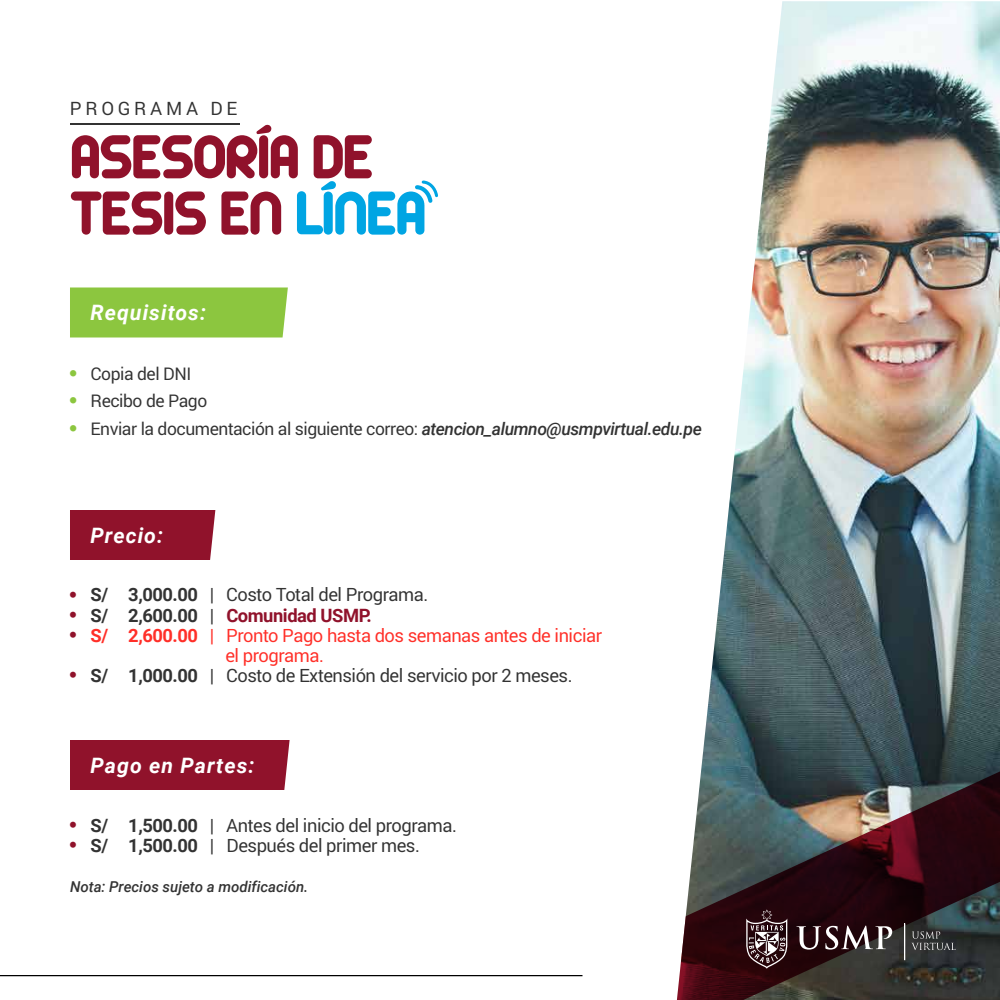
<style>
.page{position:relative;width:1000px;height:1000px;background:#fff}
.page>*{position:absolute;margin:0;border:0;box-sizing:border-box;transform-origin:0 0}
.t1{font:67.5px/56.2px "z Arista";letter-spacing:-.025em;color:#90122b}
.t2{font:22.5px/27.5px "Playbill";color:#8cc63f;text-align:justify}
.t3{font:italic 700 21.25px "Roboto";letter-spacing:.05em;color:#fff}
.t4{font:21.25px/20px "Playbill";color:#90122b;text-align:justify}
.t5{font:18.5px "Roboto";letter-spacing:.2em;color:#333}
.t6{font:18.38px/20.2px "Roboto";letter-spacing:-.025em;color:#333}
.t7{font:18.38px "Roboto";letter-spacing:-.025em;color:#ff2f28}
.t8{font:700 18.38px "Roboto";letter-spacing:-.025em;color:#90122b}
.t9{font:17.5px/27.5px "Roboto";letter-spacing:-.025em;color:#333}
.t10{font:italic 500 15px "Roboto";color:#333}
.s1{color:#00a5e3}
.s2{font-weight:500;font-style:italic}
.s3{font-weight:700}
.s4{color:#333}
.s5{font-weight:400;color:#333}
</style>
<div class="page">
<hr style="left:70px;top:124px;width:170px;height:1px;background:#333">
<svg style="left:415px;top:180px;width:23px;height:23px"></svg>
<img style="left:702px;top:1px;width:298px;height:757px">
<svg style="left:677px;top:758px;width:323px;height:242px;background:#453a3c"></svg>
<hr style="left:0;top:975px;width:582px;height:1px;background:#000">
<svg style="left:796px;top:926px;width:96px;height:24px"></svg>
<svg style="left:746px;top:909px;width:41px;height:60px;background:#5d4549"></svg>
<hr style="left:905px;top:923px;width:1px;height:37px;background:#fff">
<svg style="left:911px;top:931px;width:45px;height:19px"></svg>
<div style="left:70px;top:288px;width:218px;height:50px;background:#8cc63f"></div>
<div style="left:70px;top:510px;width:145px;height:50px;background:#90122b"></div>
<div style="left:70px;top:740px;width:220px;height:50px;background:#90122b"></div>
<p class="t5" style="left:70px;top:96px;width:169px">PROGRAMA DE</p>
<h1 class="t1" style="left:70px;top:127px;width:358px">ASESORÍA DE<br>TESIS EN <span class="s1">LÍNEA</span></h1>
<p class="t3" style="left:91px;top:298px;width:117px">Requisitos:</p>
<p class="t2" style="left:70px;top:360px;width:8px">• • •</p>
<p class="t9" style="left:91px;top:359px;width:613px">Copia del DNI<br>Recibo de Pago<br>Enviar la documentación al siguiente correo: <span class="s2">atencion_alumno@usmpvirtual.edu.pe</span></p>
<p class="t3" style="left:91px;top:520px;width:74px">Precio:</p>
<p class="t4" style="left:70px;top:585px;width:7px">• • •</p>
<p class="t4" style="left:70px;top:665px;width:7px">•</p>
<p class="t6" style="left:91px;top:584px;width:339px"><span class="s3">S/ 3,000.00</span> | Costo Total del Programa.</p>
<p class="t8" style="left:91px;top:602px;width:283px"><span class="s4">S/ 2,600.00</span> <span class="s5">|</span> Comunidad USMP.</p>
<p class="t7" style="left:91px;top:623px;width:513px"><span class="s3">S/ 2,600.00</span> | Pronto Pago hasta dos semanas antes de iniciar</p>
<p class="t7" style="left:225px;top:643px;width:100px">el programa.</p>
<p class="t6" style="left:91px;top:665px;width:484px"><span class="s3">S/ 1,000.00</span> | Costo de Extensión del servicio por 2 meses.</p>
<p class="t3" style="left:91px;top:750px;width:165px">Pago en Partes:</p>
<p class="t4" style="left:70px;top:816px;width:7px">• •</p>
<p class="t6" style="left:91px;top:815px;width:368px"><span class="s3">S/ 1,500.00</span> | Antes del inicio del programa.<br><span class="s3">S/ 1,500.00</span> | Después del primer mes.</p>
<p class="t10" style="left:70px;top:876px;width:240px">Nota: Precios sujeto a modificación.</p>
</div>
